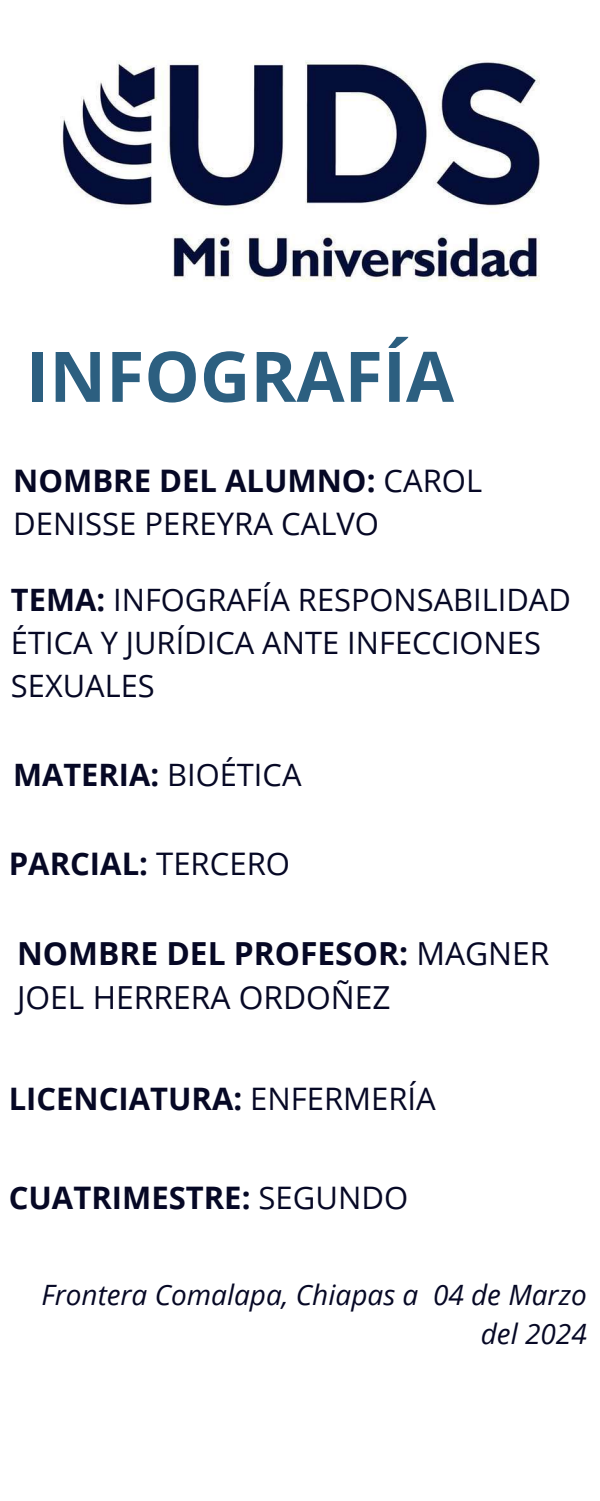
<style>
.page{position:relative;width:600px;height:1501px;background:#fff}
.page>*{position:absolute;margin:0;border:0;box-sizing:border-box;transform-origin:0 0}
.t1{font:700 69.8px "Open Sans";color:#2c5f80}
.t2{font:31.8px/43.9px "Open Sans";color:#060825}
.t3{font:700 31.1px "Open Sans";color:#060825}
.t4{font:700 31px "Open Sans";color:#060825}
.t5{font:31px/42.9px "Open Sans";color:#060825}
.t6{font:30.8px/42.6px "Open Sans";color:#060825}
.t7{font:700 30.8px "Open Sans";color:#060825}
.t8{font:italic 28px/39px "Open Sans";color:#060825;text-align:right}
.s1{font-weight:700}
.s2{font-weight:400}
</style>
<div class="page">
<img style="left:60px;top:60px;width:480px;height:221px">
<h1 class="t1" style="left:26px;top:327px;width:429px">INFOGRAFÍA</h1>
<p class="t5" style="left:13px;top:458px;width:471px"><span class="s1">NOMBRE DEL ALUMNO:</span> CAROL<br>DENISSE PEREYRA CALVO</p>
<p class="t6" style="left:11px;top:578px;width:561px"><span class="s1">TEMA:</span> INFOGRAFÍA RESPONSABILIDAD<br>ÉTICA Y JURÍDICA ANTE INFECCIONES<br>SEXUALES</p>
<p class="t7" style="left:13px;top:752px;width:290px">MATERIA: <span class="s2">BIOÉTICA</span></p>
<p class="t3" style="left:9px;top:841px;width:283px">PARCIAL: <span class="s2">TERCERO</span></p>
<p class="t2" style="left:17px;top:930px;width:534px"><span class="s1">NOMBRE DEL PROFESOR:</span> MAGNER<br>JOEL HERRERA ORDOÑEZ</p>
<p class="t4" style="left:9px;top:1076px;width:429px">LICENCIATURA: <span class="s2">ENFERMERÍA</span></p>
<p class="t4" style="left:9px;top:1175px;width:401px">CUATRIMESTRE: <span class="s2">SEGUNDO</span></p>
<p class="t8" style="left:42px;top:1273px;width:547px">Frontera Comalapa, Chiapas a 04 de Marzo del 2024</p>
</div>
